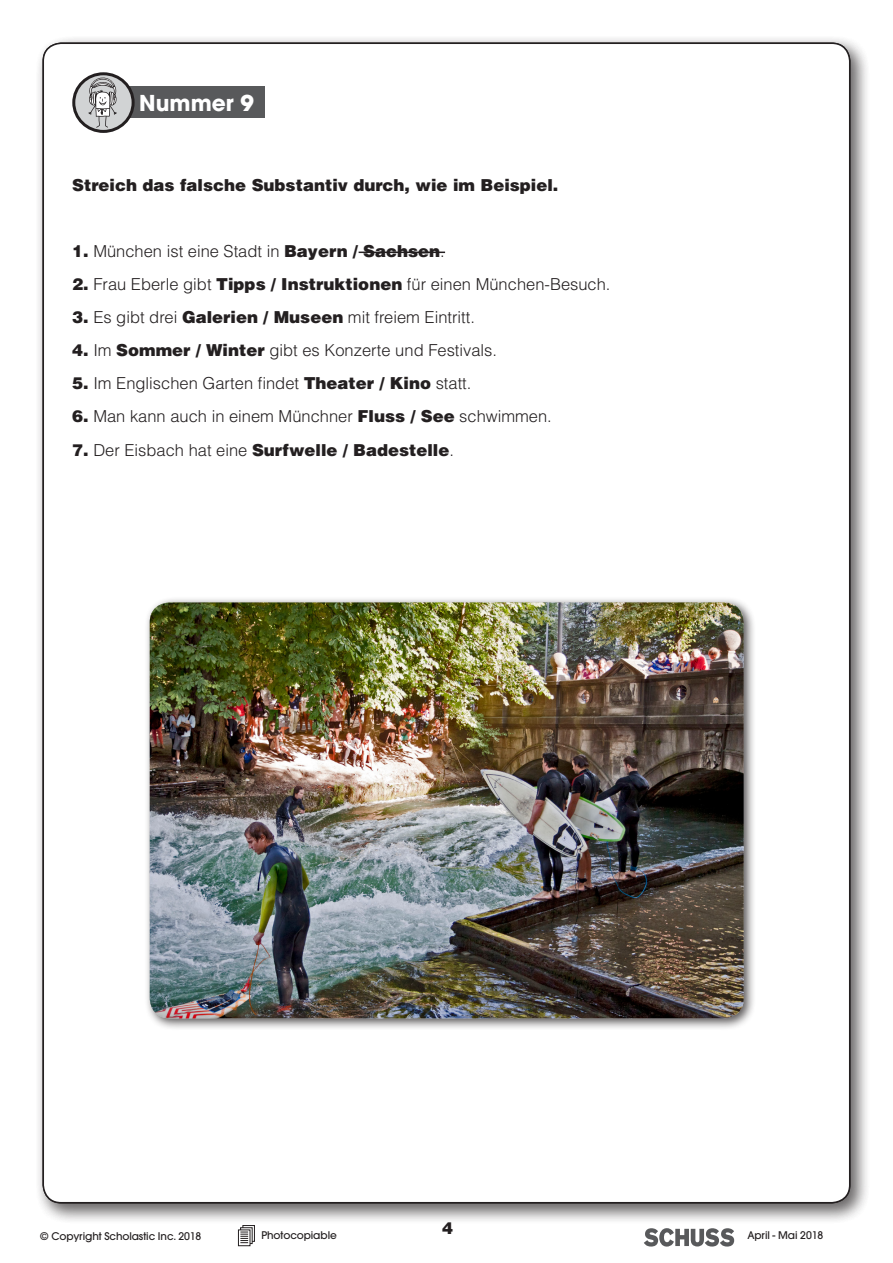
<style>
.page{position:relative;width:893px;height:1263px;background:#fff}
.page>*{position:absolute;margin:0;border:0;box-sizing:border-box;transform-origin:0 0}
.PISTA{font:700 21.75px "Avant Garde LT";color:#fff}
.t1{font:300 16.5px "Helvetica LT";color:#231f20}
.t2{font:900 16.5px "Helvetica LT";color:#231f20}
.t3{font:500 10.5px "Avant Garde LT";letter-spacing:-.01em;color:#231f20}
.s1{font-weight:900}
.s2{font-weight:300}
</style>
<div class="page">
<svg style="left:644px;top:1228px;width:90px;height:18px"></svg>
<div style="left:242px;top:1225px;width:13px;height:17px;border:1px solid #231f20"></div>
<svg style="left:250px;top:1229px;width:1px;height:13px"></svg>
<div style="left:240px;top:1227px;width:13px;height:17px;border:1px solid #231f20"></div>
<svg style="left:240px;top:1231px;width:8px;height:13px"></svg>
<div style="left:238px;top:1229px;width:12px;height:17px;border:1px solid #231f20"></div>
<svg style="left:240px;top:1232px;width:8px;height:11px"></svg>
<div style="left:35px;top:35px;width:836px;height:1189px;background:#231f20;opacity:.45"></div>
<div style="left:43px;top:43px;width:807px;height:1160px;background:#fff;border-radius:18px"></div>
<div style="left:126px;top:86px;width:139px;height:32px;background:#58595b"></div>
<svg style="left:74px;top:74px;width:59px;height:57px"></svg>
<svg style="left:88px;top:75px;width:29px;height:53px;background:#b1b1b2"></svg>
<div style="left:72px;top:72px;width:63px;height:61px;border:3px solid #231f20;border-radius:50%"></div>
<div style="left:144px;top:596px;width:612px;height:435px;background:#231f20;opacity:.75"></div>
<img style="left:150px;top:602px;width:594px;height:416px">
<hr style="left:359px;top:252px;width:86px;height:1px;background:#231f20">
<p class="PISTA" style="left:139px;top:89px;width:116px">Nummer 9</p>
<p class="t2" style="left:72px;top:175px;width:488px">Streich das falsche Substantiv durch, wie im Beispiel.</p>
<p class="t1" style="left:72px;top:241px;width:374px"><span class="s1">1.</span> München ist eine Stadt in <span class="s1">Bayern / Sachsen</span>.</p>
<p class="t1" style="left:72px;top:274px;width:540px"><span class="s1">2.</span> Frau Eberle gibt <span class="s1">Tipps / Instruktionen</span> für einen München-Besuch.</p>
<p class="t1" style="left:72px;top:307px;width:404px"><span class="s1">3.</span> Es gibt drei <span class="s1">Galerien / Museen</span> mit freiem Eintritt.</p>
<p class="t1" style="left:72px;top:340px;width:426px"><span class="s1">4.</span> Im <span class="s1">Sommer / Winter</span> gibt es Konzerte und Festivals.</p>
<p class="t1" style="left:72px;top:373px;width:401px"><span class="s1">5.</span> Im Englischen Garten findet <span class="s1">Theater / Kino</span> statt.</p>
<p class="t1" style="left:72px;top:406px;width:481px"><span class="s1">6.</span> Man kann auch in einem Münchner <span class="s1">Fluss / See</span> schwimmen.</p>
<p class="t2" style="left:72px;top:439px;width:383px">7. <span class="s2">Der Eisbach hat eine</span> Surfwelle / Badestelle<span class="s2">.</span></p>
<p class="t3" style="left:40px;top:1230px;width:163px">© Copyright Scholastic Inc. 2018</p>
<p class="t3" style="left:261px;top:1228px;width:77px">Photocopiable</p>
<p class="t2" style="left:442px;top:1217px;width:13px">4</p>
<p class="t3" style="left:747px;top:1229px;width:77px">April - Mai 2018</p>
</div>
